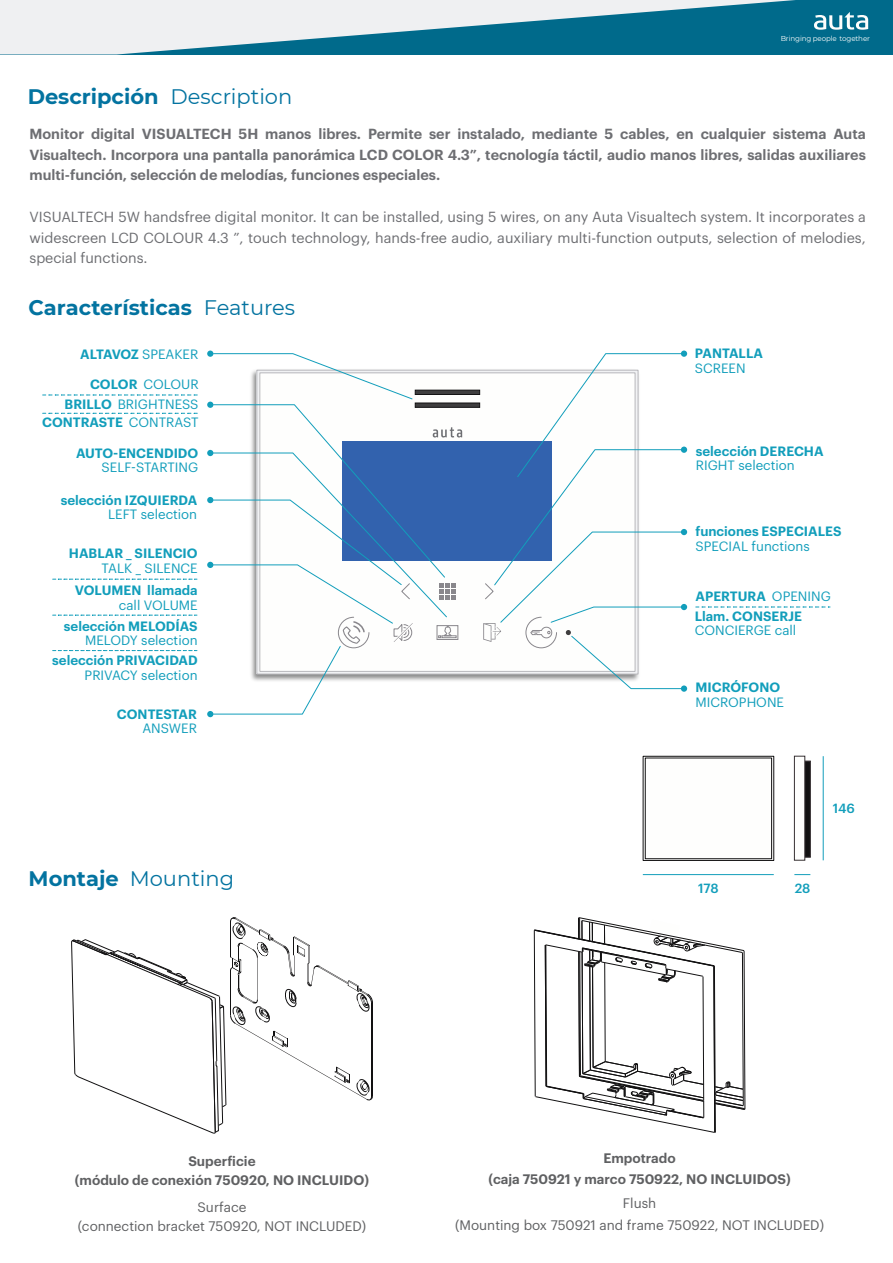
<style>
.page{position:relative;width:893px;height:1263px;background:#fff}
.page>*{position:absolute;margin:0;border:0;box-sizing:border-box;transform-origin:0 0}
.t1{font:700 21px "Montserrat";color:#0373a0}
.t2{font:21px "Montserrat";color:#0373a0}
.t3{font:600 14.4px/20.2px "Graphik";color:#6d6e72;text-align:justify}
.t4{font:14.4px/20.2px "Graphik";color:#6d6e72;text-align:justify}
.t5{font:13.5px/22.6px "Graphik";color:#5f6062;text-align:center}
.t6{font:600 13.5px/19px "Graphik";color:#5f6062;text-align:center}
.t7{font:600 13.2px/19.8px "Graphik";color:#129ebb}
.t8{font:13.2px/19.8px "Graphik";color:#129ebb;text-align:right}
.t9{font:600 13.2px "Graphik";letter-spacing:-.05em;color:#129ebb}
.t10{font:500 13.05px "Graphik";letter-spacing:-.005em;color:#129ebb}
.t11{font:7.2px "Montserrat";letter-spacing:-.015em;color:#fefefd}
.s1{font-weight:400}
.s2{font-weight:600}
.s3{font-weight:700}
</style>
<div class="page">
<div style="left:0;top:0;width:893px;height:54px;background:#006a8b"></div>
<svg style="left:814px;top:12px;width:54px;height:18px"></svg>
<svg style="left:0;top:0;width:795px;height:54px"></svg>
<svg style="left:71px;top:917px;width:302px;height:217px"></svg>
<svg style="left:534px;top:917px;width:211px;height:216px"></svg>
<div style="left:681px;top:685px;width:6px;height:7px;background:#129ebb;border-radius:50%"></div>
<svg style="left:643px;top:756px;width:131px;height:105px"></svg>
<div style="left:645px;top:758px;width:127px;height:101px;background:#fefefd;border:1px solid #121112"></div>
<hr style="left:823px;top:756px;width:1px;height:104px;background:#129ebb">
<svg style="left:794px;top:874px;width:16px;height:1px"></svg>
<hr style="left:643px;top:874px;width:131px;height:1px;background:#129ebb">
<div style="left:799px;top:761px;width:12px;height:97px;background:#121112;border:1px solid #373133"></div>
<div style="left:794px;top:756px;width:11px;height:105px;background:#fefefd;border:1px solid #373133"></div>
<div style="left:343px;top:442px;width:209px;height:119px;background:#3262ae"></div>
<svg style="left:462px;top:390px;width:18px;height:5px"></svg>
<svg style="left:462px;top:403px;width:18px;height:4px"></svg>
<svg style="left:696px;top:607px;width:134px;height:1px"></svg>
<svg style="left:53px;top:615px;width:144px;height:1px"></svg>
<svg style="left:53px;top:579px;width:144px;height:1px"></svg>
<svg style="left:53px;top:650px;width:144px;height:1px"></svg>
<svg style="left:43px;top:395px;width:155px;height:1px"></svg>
<svg style="left:43px;top:413px;width:155px;height:1px"></svg>
<svg style="left:483px;top:351px;width:204px;height:338px"></svg>
<svg style="left:207px;top:351px;width:255px;height:366px"></svg>
<p class="t11" style="left:781px;top:34px;width:91px">Bringing people together</p>
<h1 class="t1" style="left:28px;top:84px;width:266px">Descripción <span class="s1">Description</span></h1>
<p class="t3" style="left:29px;top:125px;width:838px">Monitor digital VISUALTECH 5H manos libres. Permite ser instalado, mediante 5 cables, en cualquier sistema Auta Visualtech. Incorpora una pantalla panorámica LCD COLOR 4.3”, tecnología táctil, audio manos libres, salidas auxiliares multi-función, selección de melodías, funciones especiales.</p>
<p class="t4" style="left:29px;top:208px;width:838px">VISUALTECH 5W handsfree digital monitor. It can be installed, using 5 wires, on any Auta Visualtech system. It incorporates a widescreen LCD COLOUR 4.3 ”, touch technology, hands-free audio, auxiliary multi-function outputs, selection of melodies, special functions.</p>
<h1 class="t1" style="left:29px;top:295px;width:268px">Características <span class="s1">Features</span></h1>
<p class="t9" style="left:80px;top:348px;width:120px">ALTAVOZ <span class="s1">SPEAKER</span></p>
<p class="t8" style="left:65px;top:375px;width:136px"><span class="s2">COLOR</span> COLOUR<br><span class="s2">BRILLO</span> BRIGHTNESS</p>
<p class="t7" style="left:42px;top:413px;width:158px">CONTRASTE <span class="s1">CONTRAST</span></p>
<p class="t7" style="left:76px;top:444px;width:124px">AUTO-ENCENDIDO</p>
<p class="t8" style="left:102px;top:458px;width:98px">SELF-STARTING</p>
<p class="t7" style="left:61px;top:490px;width:138px">selección IZQUIERDA</p>
<p class="t8" style="left:108px;top:505px;width:91px">LEFT selection</p>
<p class="t7" style="left:69px;top:544px;width:130px">HABLAR _ SILENCIO</p>
<p class="t8" style="left:102px;top:559px;width:98px">TALK _ SILENCE</p>
<p class="t7" style="left:75px;top:581px;width:124px">VOLUMEN llamada</p>
<p class="t8" style="left:119px;top:595px;width:80px">call VOLUME</p>
<p class="t7" style="left:64px;top:616px;width:135px">selección MELODÍAS</p>
<p class="t8" style="left:85px;top:631px;width:114px">MELODY selection</p>
<p class="t7" style="left:52px;top:651px;width:147px">selección PRIVACIDAD</p>
<p class="t8" style="left:85px;top:666px;width:114px">PRIVACY selection</p>
<p class="t7" style="left:117px;top:705px;width:82px">CONTESTAR</p>
<p class="t8" style="left:142px;top:719px;width:56px">ANSWER</p>
<h1 class="t2" style="left:29px;top:866px;width:207px"><span class="s3">Montaje</span> Mounting</h1>
<p class="t7" style="left:695px;top:344px;width:70px">PANTALLA</p>
<p class="t8" style="left:695px;top:359px;width:52px">SCREEN</p>
<p class="t7" style="left:696px;top:441px;width:129px">selección DERECHA</p>
<p class="t8" style="left:696px;top:456px;width:100px">RIGHT selection</p>
<p class="t7" style="left:695px;top:522px;width:148px">funciones ESPECIALES</p>
<p class="t8" style="left:695px;top:537px;width:116px">SPECIAL functions</p>
<p class="t7" style="left:695px;top:587px;width:138px">APERTURA <span class="s1">OPENING<br></span>Llam. CONSERJE</p>
<p class="t8" style="left:695px;top:621px;width:103px">CONCIERGE call</p>
<p class="t7" style="left:695px;top:678px;width:86px">MICRÓFONO</p>
<p class="t8" style="left:695px;top:692px;width:90px">MICROPHONE</p>
<p class="t10" style="left:833px;top:802px;width:24px">146</p>
<p class="t10" style="left:698px;top:882px;width:22px">178</p>
<p class="t10" style="left:795px;top:882px;width:17px">28</p>
<p class="t6" style="left:75px;top:1152px;width:296px">Superficie<br>(módulo de conexión 750920, NO INCLUIDO)</p>
<p class="t6" style="left:488px;top:1148px;width:304px;line-height:21.5px">Empotrado<br>(caja 750921 y marco 750922, NO INCLUIDOS)</p>
<p class="t5" style="left:455px;top:1192px;width:370px">Flush<br>(Mounting box 750921 and frame 750922, NOT INCLUDED)</p>
<p class="t5" style="left:78px;top:1198px;width:290px;line-height:19px">Surface<br>(connection bracket 750920, NOT INCLUDED)</p>
</div>
